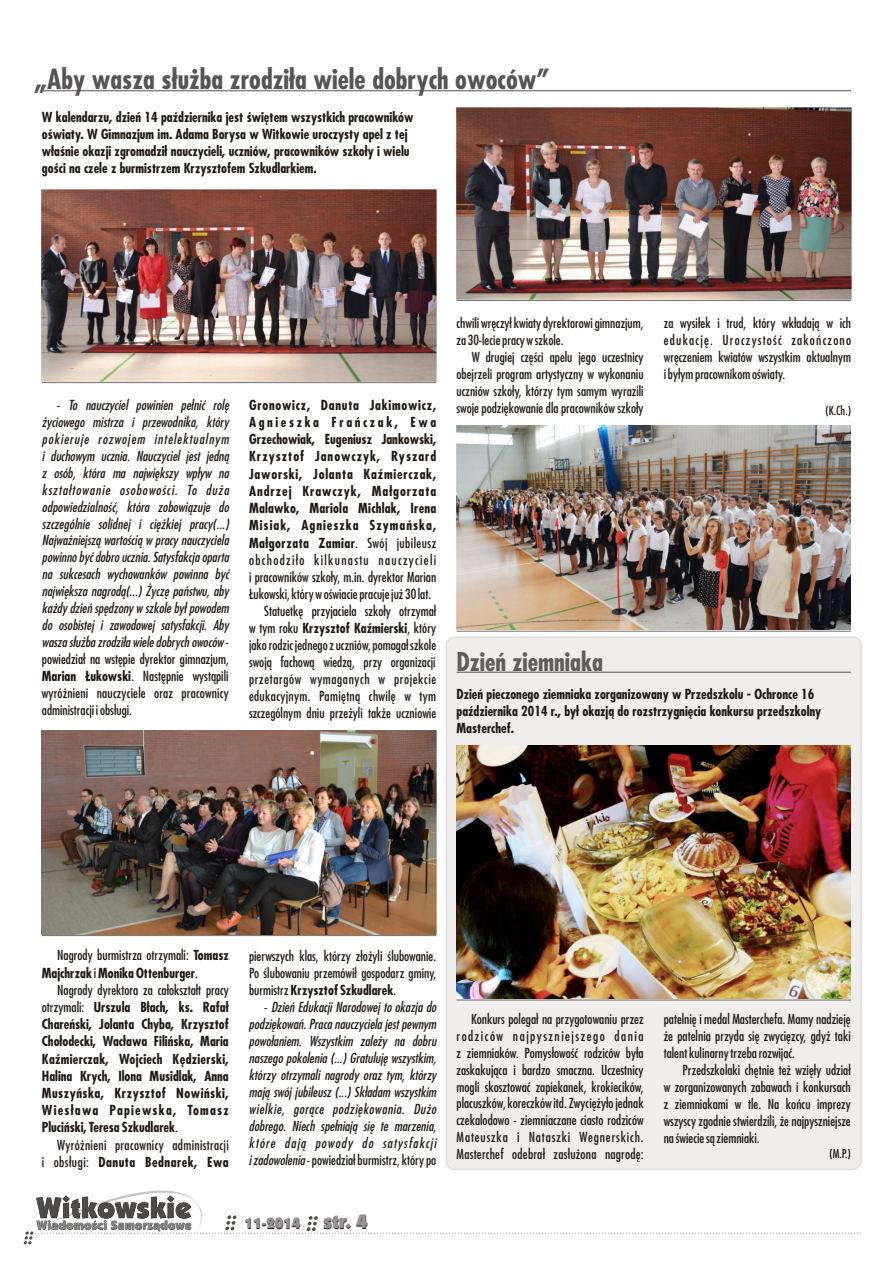
<style>
.page{position:relative;width:893px;height:1263px;background:#fff}
.page>*{position:absolute;margin:0;border:0;box-sizing:border-box;transform-origin:0 0}
.t1{font:700 27px "Fujiyama";color:#575454}
.t2{font:700 25.2px "Fujiyama";color:#615c5c}
.t3{font:900 15px "Kabel IT Cby BT";color:#1f1a17}
.t4{font:13.5px/17px "Fujiyama";color:#1f1a17;text-align:justify}
.t5{font:italic 13.5px/17px "Fujiyama";color:#1f1a17;text-align:justify}
.t6{font:700 13.5px/17.1px "Fujiyama";color:#1f1a17}
.t7{font:13.5px/17px "Fujiyama";letter-spacing:.025em;color:#1f1a17;text-align:right}
.t8{font:700 13.5px "Fujiyama";letter-spacing:.055em;color:#1f1a17}
.t9{font:700 13.5px "Fujiyama";letter-spacing:.07em;color:#1f1a17}
.t10{font:13.5px "Fujiyama";letter-spacing:.095em;color:#1f1a17}
.t11{font:700 13.5px "Fujiyama";letter-spacing:.03em;color:#1f1a17}
.t12{font:13.5px "Fujiyama";letter-spacing:.045em;color:#1f1a17}
.t13{font:700 13.5px "Fujiyama";letter-spacing:.075em;color:#1f1a17}
.t14{font:700 13.5px "Fujiyama";letter-spacing:.19em;color:#1f1a17}
.t15{font:12px "Fujiyama";color:#1f1a17}
.s1{font-style:normal}
.s2{font-weight:700;font-style:normal}
.s3{font-weight:400}
.s4{font-weight:700}
.s5{font-size:19.5px}
</style>
<div class="page">
<svg style="left:24px;top:1190px;width:837px;height:54px"></svg>
<div style="left:446px;top:636px;width:416px;height:534px;background:#f0eded;border:2px solid #dedede;border-radius:8px"></div>
<hr style="left:42px;top:90px;width:809px;height:1px;background:#828282">
<hr style="left:42px;top:382px;width:394px;height:1px;background:#737070">
<hr style="left:456px;top:300px;width:395px;height:1px;background:#737070">
<img style="left:456px;top:425px;width:395px;height:205px">
<img style="left:42px;top:190px;width:394px;height:191px">
<img style="left:456px;top:108px;width:395px;height:191px">
<img style="left:42px;top:730px;width:394px;height:204px">
<hr style="left:42px;top:935px;width:394px;height:1px;background:#737070">
<hr style="left:456px;top:631px;width:395px;height:1px;background:#737070">
<hr style="left:456px;top:671px;width:395px;height:2px;background:#828282">
<hr style="left:456px;top:1000px;width:395px;height:1px;background:#737070">
<img style="left:456px;top:746px;width:395px;height:252px">
<h1 class="t1" style="left:34px;top:69px;width:517px">„Aby wasza służba zrodziła wiele dobrych owoców”</h1>
<p class="t6" style="left:42px;top:110px;width:373px">W kalendarzu, dzień 14 października jest świętem wszystkich pracowników oświaty. W Gimnazjum im. Adama Borysa w Witkowie uroczysty apel z tej właśnie okazji zgromadził nauczycieli, uczniów, pracowników szkoły i wielu gości na czele z burmistrzem Krzysztofem Szkudlarkiem.</p>
<p class="t5" style="left:42px;top:398px;width:188px;text-indent:15px"><span class="s1">-</span> To nauczyciel powinien pełnić rolę życiowego mistrza i przewodnika, który pokieruje rozwojem intelektualnym i duchowym ucznia. Nauczyciel jest jedną z osób, która ma największy wpływ na kształtowanie osobowości. To duża odpowiedzialność, która zobowiązuje do szczególnie solidnej i ciężkiej pracy(...)<br>Najważniejszą wartością w pracy nauczyciela powinno być dobro ucznia. Satysfakcja oparta na sukcesach wychowanków powinna być największa nagrodą(...) Życzę państwu, aby każdy dzień spędzony w szkole był powodem do osobistej i zawodowej satysfakcji. Aby wasza służba zrodziła wiele dobrych owoców <span class="s1">- powiedział na wstępie dyrektor gimnazjum, </span><span class="s2">Marian Łukowski</span><span class="s1">. Następnie wystąpili wyróżnieni nauczyciele oraz pracownicy administracji iobsługi.</span></p>
<p class="t8" style="left:249px;top:400px;width:189px">Gronowicz, Danuta Jakimowicz,</p>
<p class="t14" style="left:249px;top:417px;width:189px">Agnieszka Frańczak, Ewa</p>
<p class="t6" style="left:249px;top:432px;width:189px">Grzechowiak, Eugeniusz Jankowski,</p>
<p class="t9" style="left:249px;top:451px;width:189px">Krzysztof Janowczyk, Ryszard</p>
<p class="t8" style="left:249px;top:469px;width:189px">Jaworski, Jolanta Kaźmierczak,</p>
<p class="t9" style="left:249px;top:486px;width:189px">Andrzej Krawczyk, Małgorzata</p>
<p class="t6" style="left:249px;top:501px;width:189px">Malawko, Mariola Michlak, Irena</p>
<p class="t13" style="left:249px;top:520px;width:189px">Misiak, Agnieszka Szymańska,</p>
<p class="t11" style="left:249px;top:537px;width:189px">Małgorzata Zamiar<span class="s3">. Swój jubileusz</span></p>
<p class="t10" style="left:249px;top:554px;width:189px">obchodziło kilkunastu nauczycieli</p>
<p class="t4" style="left:249px;top:569px;width:189px">i pracowników szkoły, m.in. dyrektor Marian</p>
<p class="t4" style="left:249px;top:586px;width:184px">Łukowski, który w oświacie pracuje już 30 lat.</p>
<p class="t4" style="left:264px;top:603px;width:173px">Statuetkę przyjaciela szkoły otrzymał</p>
<p class="t6" style="left:249px;top:621px;width:189px"><span class="s3">w tym roku</span> Krzysztof Kaźmierski<span class="s3">, który</span></p>
<p class="t4" style="left:249px;top:638px;width:189px">jako rodzic jednego z uczniów, pomagał szkole</p>
<p class="t4" style="left:249px;top:655px;width:188px">swoją fachową wiedzą, przy organizacji</p>
<p class="t12" style="left:249px;top:673px;width:189px">przetargów wymaganych w projekcie</p>
<p class="t7" style="left:249px;top:688px;width:189px">edukacyjnym. Pamiętną chwilę w tym</p>
<p class="t4" style="left:249px;top:705px;width:189px">szczególnym dniu przeżyli także uczniowie</p>
<p class="t4" style="left:456px;top:316px;width:189px">chwili wręczył kwiaty dyrektorowi gimnazjum, za 30-lecie pracy w szkole.</p>
<p class="t4" style="left:456px;top:350px;width:189px;text-indent:15px">W drugiej części apelu jego uczestnicy obejrzeli program artystyczny w wykonaniu uczniów szkoły, którzy tym samym wyrazili swoje podziękowanie dla pracowników szkoły</p>
<p class="t4" style="left:664px;top:316px;width:189px">za wysiłek i trud, który wkładają w ich edukację. Uroczystość zakończono wręczeniem kwiatów wszystkim aktualnym ibyłym pracownikom oświaty.</p>
<p class="t15" style="left:825px;top:405px;width:27px">(K.Ch.)</p>
<h2 class="t2" style="left:456px;top:652px;width:148px">Dzień ziemniaka</h2>
<p class="t6" style="left:456px;top:687px;width:366px">Dzień pieczonego ziemniaka zorganizowany w Przedszkolu - Ochronce 16 października 2014 r., był okazją do rozstrzygnięcia konkursu przedszkolny<br>Masterchef.</p>
<p class="t6" style="left:42px;top:948px;width:188px;text-indent:15px"><span class="s3">Nagrody burmistrza otrzymali:</span> Tomasz<br>Majchrzak <span class="s3">i</span> Monika Ottenburger<span class="s3">.</span></p>
<p class="t6" style="left:42px;top:983px;width:188px;text-align:justify;text-indent:15px"><span class="s3">Nagrody dyrektora za całokształt pracy otrzymali:</span> Urszula Błach, ks. Rafał Chareński, Jolanta Chyba, Krzysztof Chołodecki, Wacława Filińska, Maria Kaźmierczak, Wojciech Kędzierski, Halina Krych, Ilona Musidlak, Anna Muszyńska, Krzysztof Nowiński, Wiesława Papiewska, Tomasz Pluciński, Teresa Szkudlarek<span class="s3">.</span></p>
<p class="t7" style="left:42px;top:1137px;width:188px">Wyróżnieni pracownicy administracji<br>i obsługi: <span class="s4">Danuta Bednarek, Ewa</span></p>
<p class="t4" style="left:249px;top:949px;width:189px">pierwszych klas, którzy złożyli ślubowanie.<br>Po ślubowaniu przemówił gospodarz gminy, burmistrz <span class="s4">Krzysztof Szkudlarek</span>.</p>
<p class="t5" style="left:249px;top:1000px;width:189px;text-indent:15px"><span class="s1">-</span> Dzień Edukacji Narodowej to okazja do podziękowań. Praca nauczyciela jest pewnym powołaniem. Wszystkim zależy na dobru naszego pokolenia (...) Gratuluję wszystkim, którzy otrzymali nagrody oraz tym, którzy mają swój jubileusz (...) Składam wszystkim wielkie, gorące podziękowania. Dużo dobrego. Niech spełniają się te marzenia, które dają powody do satysfakcji izadowolenia <span class="s1">- powiedział burmistrz, który po</span></p>
<p class="t3" style="left:245px;top:1218px;width:124px">11-2014 <span class="s5">str. 4</span></p>
<p class="t4" style="left:457px;top:1011px;width:189px;text-indent:14px">Konkurs polegał na przygotowaniu przez rodziców najpyszniejszego dania z ziemniaków. Pomysłowość rodziców była zaskakująca i bardzo smaczna. Uczestnicy mogli skosztować zapiekanek, krokiecików, placuszków, koreczków itd. Zwyciężyło jednak czekalodowo - ziemniaczane ciasto rodziców Mateuszka i Nataszki Wegnerskich.<br>Masterchef odebrał zasłużona nagrodę:</p>
<p class="t4" style="left:664px;top:1012px;width:189px">patelnię i medal Masterchefa. Mamy nadzieję że patelnia przyda się zwycięzcy, gdyż taki talent kulinarny trzeba rozwijać.</p>
<p class="t4" style="left:664px;top:1062px;width:189px;text-indent:19px">Przedszkolaki chętnie też wzięły udział w zorganizowanych zabawach i konkursach z ziemniakami w tle. Na końcu imprezy wszyscy zgodnie stwierdzili, że najpyszniejsze na świecie są ziemniaki.</p>
<p class="t15" style="left:829px;top:1148px;width:23px">(M.P.)</p>
</div>
